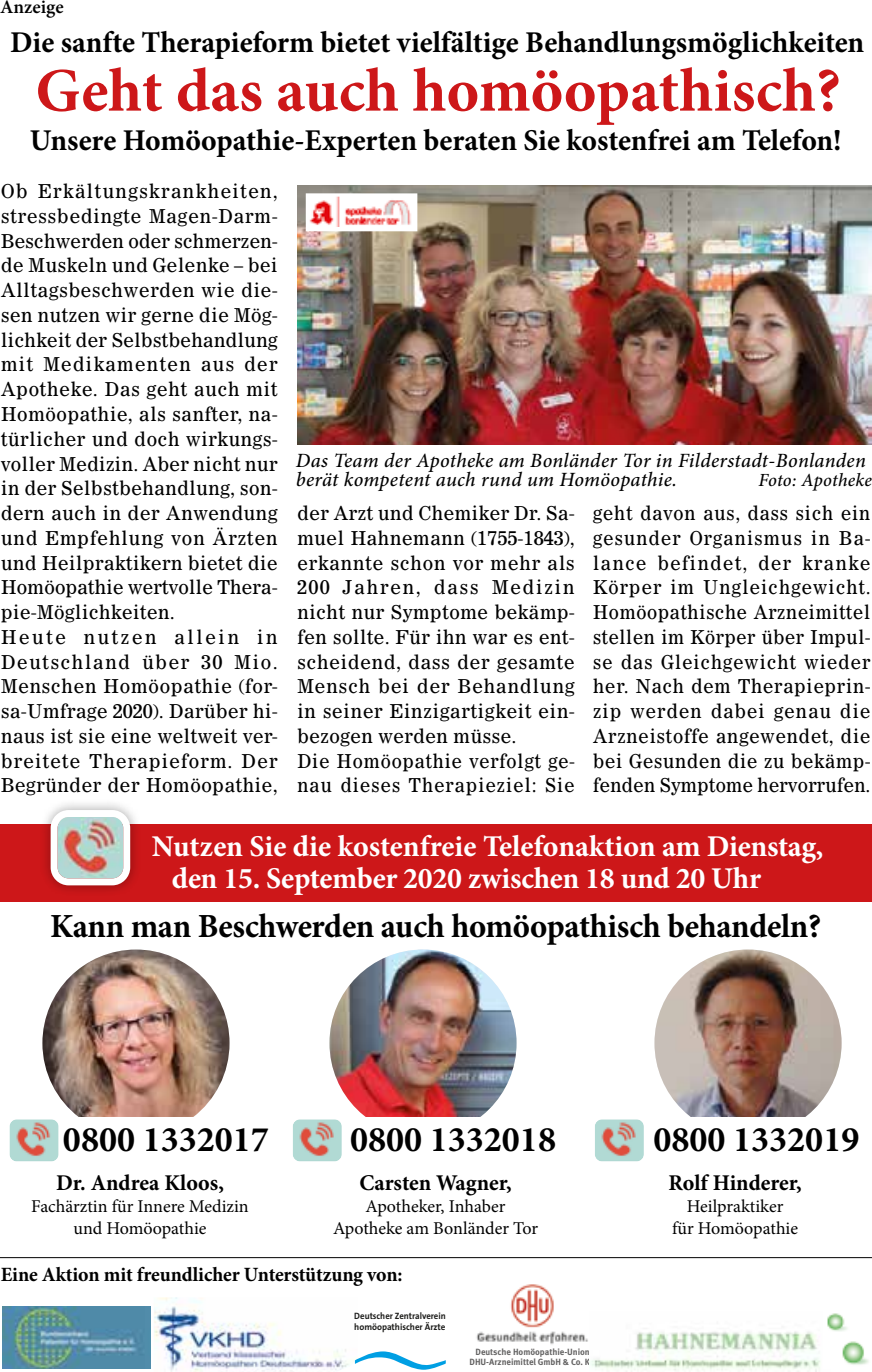
<style>
.page{position:relative;width:872px;height:1372px;background:#fff}
.page>*{position:absolute;margin:0;border:0;box-sizing:border-box;transform-origin:0 0}
.t1{font:700 61.88px "Minion Pro";color:#cd1719}
.t2{font:700 36px "Minion Pro";color:#000}
.t3{font:700 33.75px "Minion Pro";letter-spacing:-.01em;color:#000}
.t4{font:700 30.15px "Minion Pro";color:#000}
.t5{font:700 30.15px/31.5px "Minion Pro";letter-spacing:-.01em;color:#fff}
.t6{font:700 22.5px "Minion Pro";color:#000}
.t7{font:italic 500 20.25px/19.1px "Minion Pro";letter-spacing:.015em;color:#000}
.t8{font:700 20.25px "Minion Pro";letter-spacing:-.005em;color:#000}
.t9{font:19.12px/24.8px "Corona LT Std";color:#000;scale:.95 1}
.t10{font:19.12px/24.8px "Corona LT Std";color:#000;text-align:justify;scale:.92 1}
.t11{font:600 19.12px "Minion Pro";color:#000}
.t12{font:italic 500 18.45px "Minion Pro";letter-spacing:.01em;color:#000}
.t13{font:18px/21.8px "Minion Pro";color:#000;text-align:center}
.t14{font:700 9.22px/10.8px "The Sans";letter-spacing:-.005em;color:#1d1d1b;scale:.95 1}
.t15{font:700 9px/9.9px "Meta Pro";letter-spacing:-.005em;color:#646363;text-align:center}
</style>
<div class="page">
<img style="left:297px;top:185px;width:574px;height:260px">
<svg style="left:304px;top:192px;width:115px;height:41px"></svg>
<img style="left:476px;top:1284px;width:112px;height:61px">
<div style="left:0;top:823px;width:871px;height:78px;background:#cd1719"></div>
<img style="left:42px;top:949px;width:187px;height:168px">
<img style="left:10px;top:1119px;width:48px;height:41px">
<div style="left:5px;top:1114px;width:58px;height:51px;border:4px solid #fff;border-radius:9px"></div>
<hr style="left:0;top:1257px;width:871px;height:1px;background:#000">
<img style="left:329px;top:949px;width:187px;height:187px;border-radius:93px">
<div style="left:342px;top:1117px;width:222px;height:46px;background:#fff"></div>
<img style="left:293px;top:1119px;width:48px;height:41px">
<div style="left:288px;top:1114px;width:58px;height:51px;border:4px solid #fff;border-radius:9px"></div>
<img style="left:654px;top:949px;width:187px;height:187px;border-radius:93px">
<div style="left:645px;top:1117px;width:222px;height:46px;background:#fff"></div>
<img style="left:595px;top:1119px;width:48px;height:41px">
<div style="left:590px;top:1114px;width:58px;height:51px;border:4px solid #fff;border-radius:9px"></div>
<img style="left:154px;top:1297px;width:201px;height:74px">
<img style="left:2px;top:1306px;width:148px;height:62px">
<img style="left:589px;top:1331px;width:231px;height:40px">
<img style="left:827px;top:1313px;width:20px;height:18px">
<img style="left:842px;top:1341px;width:27px;height:24px">
<svg style="left:355px;top:1351px;width:90px;height:18px"></svg>
<div style="left:39px;top:798px;width:102px;height:98px;background:#000;opacity:.35"></div>
<img style="left:59px;top:818px;width:63px;height:59px">
<div style="left:51px;top:810px;width:79px;height:75px;border:7px solid #fff;border-radius:15px"></div>
<p class="t11" style="left:0;top:-6px;width:65px">Anzeige</p>
<h3 class="t4" style="left:10px;top:21px;width:855px">Die sanfte Therapieform bietet vielfältige Behandlungsmöglichkeiten</h3>
<h1 class="t1" style="left:35px;top:47px;width:806px">Geht das auch homöopathisch?</h1>
<h3 class="t4" style="left:30px;top:119px;width:813px">Unsere Homöopathie-Experten beraten Sie kostenfrei am Telefon!</h3>
<p class="t9" style="left:1px;top:178px;width:293px">Ob Erkältungskrankheiten, stressbedingte Magen-Darm-<br>Beschwerden oder schmerzen&shy;de Muskeln und Gelenke – bei<br>Alltagsbeschwerden wie die&shy;sen nutzen wir gerne die Mög&shy;lichkeit der Selbstbehandlung mit Medikamenten aus der<br>Apotheke. Das geht auch mit<br>Homöopathie, als sanfter, na&shy;türlicher und doch wirkungs&shy;voller Medizin. Aber nicht nur in der Selbstbehandlung, son&shy;dern auch in der Anwendung und Empfehlung von Ärzten und Heilpraktikern bietet die<br>Homöopathie wertvolle Thera&shy;pie-Möglichkeiten.<br>Heute nutzen allein in<br>Deutschland über 30 Mio.<br>Menschen Homöopathie (for&shy;sa-Umfrage 2020). Darüber hi&shy;naus ist sie eine weltweit ver&shy;breitete Therapieform. Der<br>Begründer der Homöopathie,</p>
<p class="t7" style="left:295px;top:450px;width:571px">Das Team der Apotheke am Bonländer Tor in Filderstadt-Bonlanden berät kompetent auch rund um Homöopathie.</p>
<p class="t12" style="left:758px;top:467px;width:115px">Foto: Apotheke</p>
<p class="t9" style="left:297px;top:500px;width:294px">der Arzt und Chemiker Dr. Sa&shy;muel Hahnemann (1755-1843), erkannte schon vor mehr als<br>200 Jahren, dass Medizin nicht nur Symptome bekämp&shy;fen sollte. Für ihn war es ent&shy;scheidend, dass der gesamte<br>Mensch bei der Behandlung in seiner Einzigartigkeit ein&shy;bezogen werden müsse.<br>Die Homöopathie verfolgt ge&shy;nau dieses Therapieziel: Sie</p>
<p class="t10" style="left:592px;top:500px;width:303px">geht davon aus, dass sich ein gesunder Organismus in Ba&shy;lance befindet, der kranke Körper im Ungleichgewicht.<br>Homöopathische Arzneimittel stellen im Körper über Impul&shy;se das Gleichgewicht wieder her. Nach dem Therapieprin&shy;zip werden dabei genau die Arzneistoffe angewendet, die bei Gesunden die zu bekämp&shy;fenden Symptome hervorrufen.</p>
<h3 class="t5" style="left:172px;top:830px;width:653px;text-indent:-20px">Nutzen Sie die kostenfreie Telefonaktion am Dienstag, den 15. September 2020 zwischen 18 und 20 Uhr</h3>
<h3 class="t3" style="left:50px;top:902px;width:772px">Kann man Beschwerden auch homöopathisch behandeln?</h3>
<h2 class="t2" style="left:63px;top:1114px;width:207px">0800 1332017</h2>
<p class="t6" style="left:56px;top:1167px;width:169px">Dr. Andrea Kloos,</p>
<p class="t13" style="left:31px;top:1195px;width:219px">Fachärztin für Innere Medizin und Homöopathie</p>
<h2 class="t2" style="left:350px;top:1114px;width:207px">0800 1332018</h2>
<p class="t6" style="left:359px;top:1167px;width:154px">Carsten Wagner,</p>
<p class="t13" style="left:333px;top:1195px;width:206px">Apotheker, Inhaber<br>Apotheke am Bonländer Tor</p>
<p class="t8" style="left:1px;top:1260px;width:403px">Eine Aktion mit freundlicher Unterstützung von:</p>
<p class="t14" style="left:354px;top:1309px;width:98px">Deutscher Zentralverein homöopathischer Ärzte</p>
<p class="t15" style="left:469px;top:1345px;width:128px">Deutsche Homöopathie-Union<br>DHU-Arzneimittel GmbH &amp; Co. KG</p>
<h2 class="t2" style="left:653px;top:1114px;width:207px">0800 1332019</h2>
<p class="t6" style="left:668px;top:1167px;width:135px">Rolf Hinderer,</p>
<p class="t13" style="left:672px;top:1195px;width:127px">Heilpraktiker<br>für Homöopathie</p>
</div>
